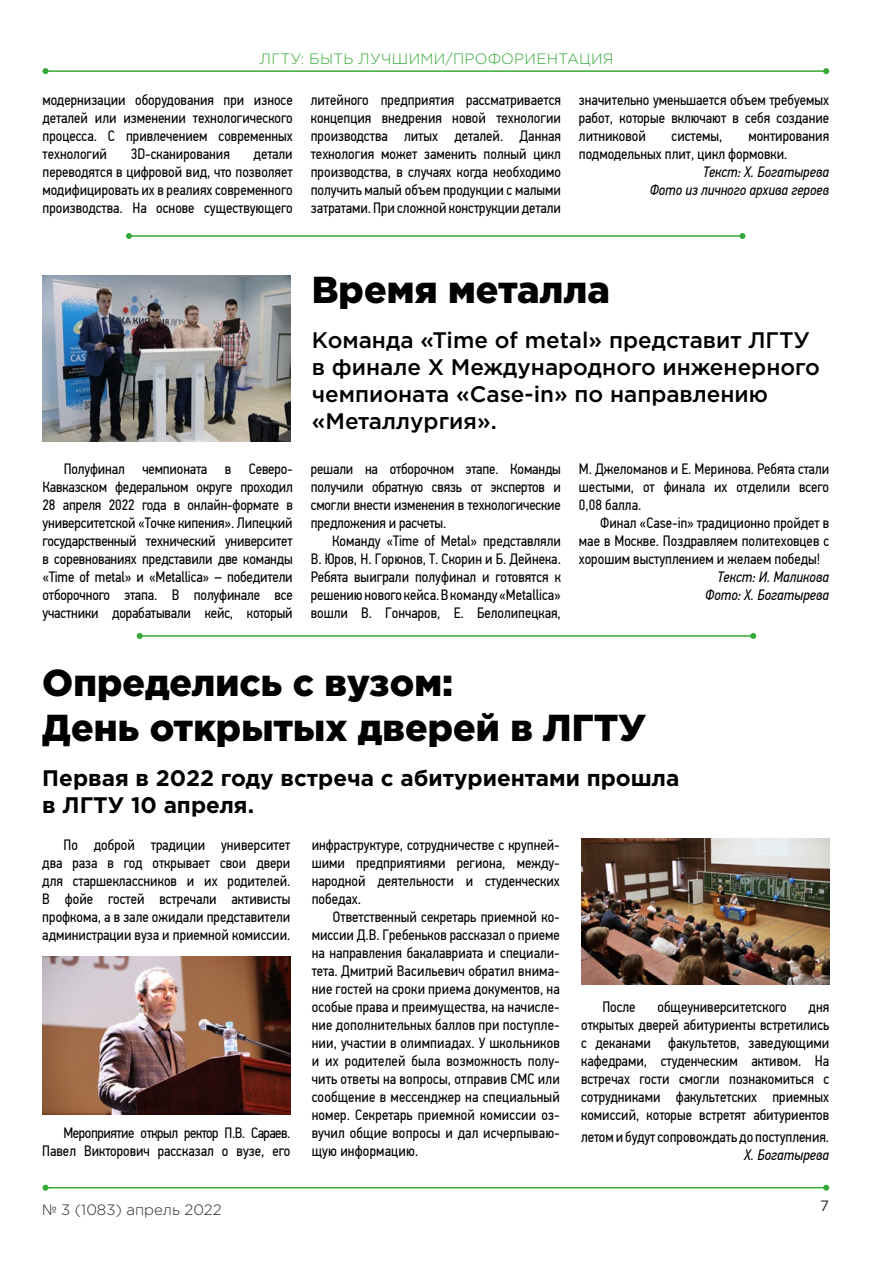
<style>
.page{position:relative;width:893px;height:1263px;background:#fff}
.page>*{position:absolute;margin:0;border:0;box-sizing:border-box;transform-origin:0 0}
.t1{font:900 37.5px/45px "Gotham Pro";color:#000}
.t2{font:500 22.5px/27px "Gotham Pro";color:#000}
.t3{font:700 22.5px/27px "Gotham Pro";color:#000}
.t4{font:15px/18px "PF Din Text Cond Pro";color:#000;text-align:justify}
.t5{font:italic 15px/18px "PF Din Text Cond Pro";color:#000;text-align:right}
.t6{font:15px/18px "PF Din Text Cond Pro";letter-spacing:-.03em;color:#000;text-align:right}
.t7{font:300 15px "Gotham Pro";letter-spacing:.02em;color:#35a936}
.t8{font:300 15px "Gotham Pro";color:#2f2722}
.t9{font:15px "Gotham Pro";color:#2f2722}
</style>
<div class="page">
<hr style="left:46px;top:70px;width:780px;height:2px;background:#35a936">
<svg style="left:43px;top:68px;width:6px;height:6px"></svg>
<svg style="left:823px;top:68px;width:6px;height:6px"></svg>
<hr style="left:46px;top:1187px;width:780px;height:1px;background:#35a936">
<svg style="left:43px;top:1185px;width:6px;height:6px"></svg>
<svg style="left:823px;top:1185px;width:6px;height:6px"></svg>
<img style="left:42px;top:276px;width:249px;height:165px">
<img style="left:581px;top:839px;width:248px;height:145px">
<img style="left:42px;top:957px;width:249px;height:157px">
<hr style="left:140px;top:635px;width:613px;height:2px;background:#35a936">
<svg style="left:137px;top:633px;width:6px;height:6px"></svg>
<svg style="left:750px;top:633px;width:6px;height:6px"></svg>
<hr style="left:129px;top:235px;width:613px;height:2px;background:#35a936">
<svg style="left:126px;top:233px;width:6px;height:6px"></svg>
<svg style="left:739px;top:233px;width:6px;height:6px"></svg>
<p class="t7" style="left:259px;top:50px;width:356px">ЛГТУ: БЫТЬ ЛУЧШИМИ/ПРОФОРИЕНТАЦИЯ</p>
<p class="t4" style="left:43px;top:91px;width:252px">модернизации оборудования при износе деталей или изменении технологического процесса. С привлечением современных технологий</p>
<p class="t4" style="left:311px;top:91px;width:252px">литейного предприятия рассматривается концепция внедрения новой технологии производства литых деталей. Данная технология может заменить полный цикл производства, в случаях когда необходимо получить малый объем продукции с малыми затратами. При сложной конструкции детали</p>
<p class="t4" style="left:579px;top:91px;width:252px">значительно уменьшается объем требуемых работ, которые включают в себя создание литниковой</p>
<p class="t4" style="left:579px;top:127px;width:252px;text-indent:169px">монтирования подмодельных плит, цикл формовки.</p>
<p class="t5" style="left:650px;top:163px;width:181px">Текст: Х. Богатырева<br>Фото из личного архива героев</p>
<p class="t4" style="left:672px;top:127px;width:52px">системы,</p>
<p class="t4" style="left:131px;top:145px;width:100px">3D-сканирования</p>
<p class="t4" style="left:43px;top:145px;width:252px;text-indent:211px">детали переводятся в цифровой вид, что позволяет модифицировать их в реалиях современного производства. На основе существующего</p>
<h1 class="t1" style="left:312px;top:266px;width:299px">Время металла</h1>
<h2 class="t2" style="left:312px;top:326px;width:510px">Команда «Time of metal» представит ЛГТУ в финале X Международного инженерного чемпионата «Case-in» по направлению «Металлургия».</h2>
<p class="t4" style="left:43px;top:460px;width:252px;text-indent:21px">Полуфинал чемпионата в Северо-Кавказском федеральном округе проходил 28 апреля 2022 года в онлайн-формате в университетской «Точке кипения». Липецкий государственный технический университет в соревнованиях представили две команды «Time of metal» и «Metallica» – победители отборочного этапа. В полуфинале все участники дорабатывали кейс, который</p>
<p class="t4" style="left:311px;top:460px;width:252px">решали на отборочном этапе. Команды получили обратную связь от экспертов и смогли внести изменения в технологические предложения и расчеты.</p>
<p class="t4" style="left:311px;top:532px;width:252px;text-indent:21px">Команду «Time of Metal» представляли В. Юров, Н. Горюнов, Т. Скорин и Б. Дейнека.<br>Ребята выиграли полуфинал и готовятся к решению нового кейса. В команду «Metallica» вошли В. Гончаров, Е. Белолипецкая,</p>
<p class="t4" style="left:579px;top:460px;width:252px">М. Джеломанов и Е. Меринова. Ребята стали шестыми, от финала их отделили всего 0,08 балла.</p>
<p class="t4" style="left:579px;top:514px;width:252px;text-indent:21px">Финал «Case-in» традиционно пройдет в мае в Москве. Поздравляем политеховцев с хорошим выступлением и желаем победы!</p>
<p class="t5" style="left:705px;top:568px;width:125px">Текст: И. Маликова<br>Фото: Х. Богатырева</p>
<h1 class="t1" style="left:42px;top:659px;width:605px">Определись с вузом:<br>День открытых дверей в ЛГТУ</h1>
<h2 class="t3" style="left:42px;top:764px;width:639px">Первая в 2022 году встреча с абитуриентами прошла в ЛГТУ 10 апреля.</h2>
<p class="t4" style="left:42px;top:836px;width:250px;text-indent:21px">По доброй традиции университет два раза в год открывает свои двери для старшеклассников и их родителей.<br>В фойе гостей встречали активисты профкома, а в зале ожидали представители администрации вуза и приемной комиссии.</p>
<p class="t4" style="left:312px;top:836px;width:250px">инфраструктуре, сотрудничестве с крупней&shy;шими предприятиями региона, между&shy;народной деятельности и студенческих победах.</p>
<p class="t4" style="left:312px;top:908px;width:250px;text-indent:21px">Ответственный секретарь приемной ко&shy;миссии Д.В. Гребеньков рассказал о приеме на направления бакалавриата и специали&shy;тета. Дмитрий Васильевич обратил внима&shy;ние гостей на сроки приема документов, на особые права и преимущества, на начисле&shy;ние дополнительных баллов при поступле&shy;нии, участии в олимпиадах. У школьников и их родителей была возможность полу&shy;чить ответы на вопросы, отправив СМС или сообщение в мессенджер на специальный номер. Секретарь приемной комиссии оз&shy;вучил общие вопросы и дал исчерпываю&shy;щую информацию.</p>
<p class="t4" style="left:602px;top:998px;width:35px">После</p>
<p class="t4" style="left:657px;top:998px;width:131px">общеуниверситетского</p>
<p class="t4" style="left:581px;top:998px;width:250px;text-indent:228px">дня открытых дверей абитуриенты встретились с деканами факультетов, заведующими кафедрами, студенческим активом. На встречах гости смогли познакомиться с сотрудниками факультетских приемных комиссий, которые встретят абитуриентов</p>
<p class="t4" style="left:581px;top:1127px;width:250px">летом и будут сопровождать до поступления.</p>
<p class="t5" style="left:744px;top:1146px;width:86px">Х. Богатырева</p>
<p class="t6" style="left:42px;top:1124px;width:250px">Мероприятие открыл ректор П.В. Сараев.<br>Павел Викторович рассказал о вузе, его</p>
<p class="t8" style="left:42px;top:1202px;width:181px">№ 3 (1083) апрель 2022</p>
<p class="t9" style="left:820px;top:1197px;width:10px">7</p>
</div>
